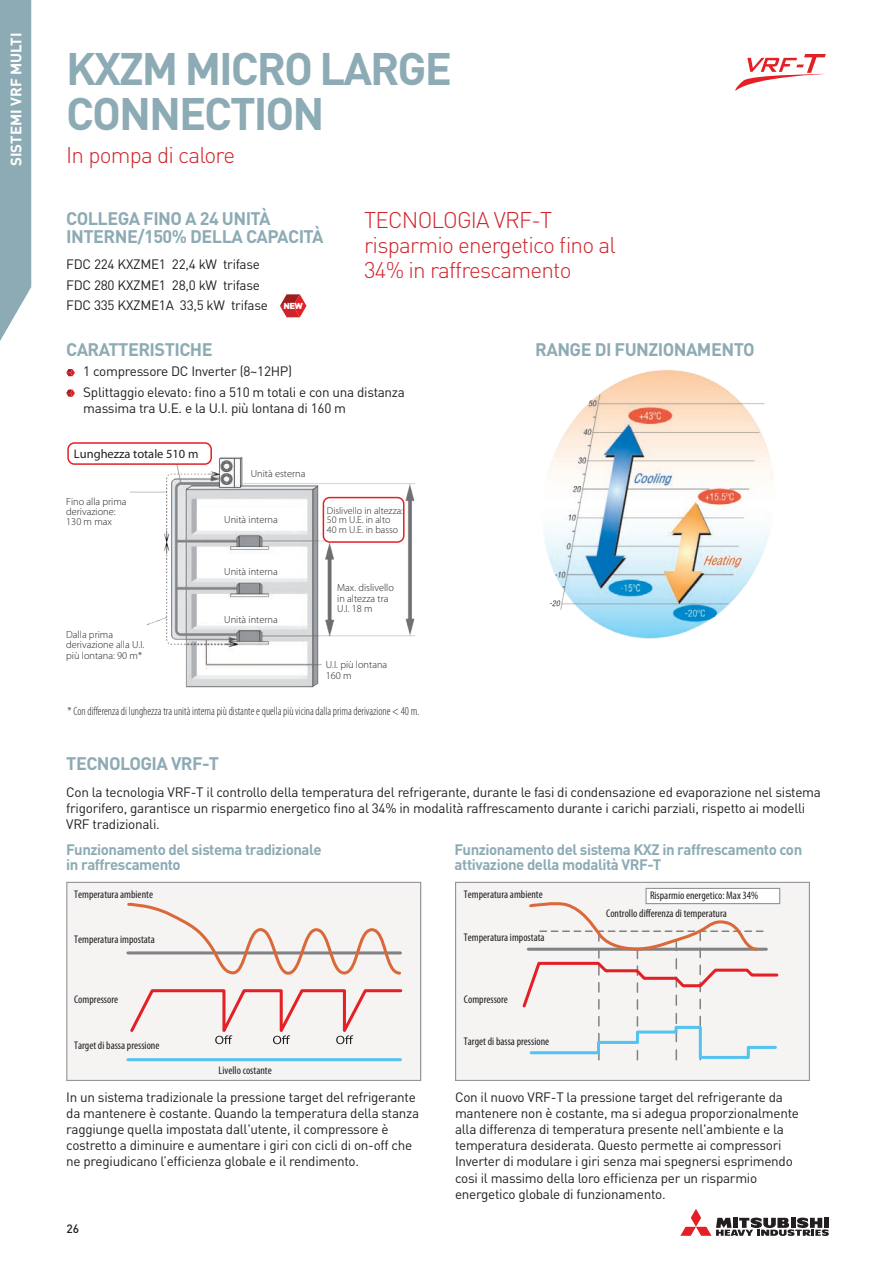
<style>
.page{position:relative;width:893px;height:1263px;background:#fff}
.page>*{position:absolute;margin:0;border:0;box-sizing:border-box;transform-origin:0 0}
.t1{font:700 45px/45px "DIN Pro";letter-spacing:-.045em;color:#8dabb5}
.t2{font:300 22.5px/24.8px "DIN Pro";letter-spacing:-.035em;color:#d1232a}
.t3{font:700 18px/18px "DIN Pro";letter-spacing:-.03em;color:#8dabb5}
.t4{font:700 15px/15px "DIN Pro";letter-spacing:-.03em;color:#8dabb5}
.t5{font:700 15px "DIN Pro";color:#fff}
.t6{font:13.5px/16.2px "DIN Pro";letter-spacing:-.02em;color:#231f20}
.t7{font:12.45px "Myriad Pro";color:#231f20}
.t8{font:300 condensed 12px "Myriad Pro";color:#231f20;scale:.95 1}
.t9{font:500 12px "DIN Pro";color:#231f20}
.t10{font:condensed 11.1px "Myriad Pro";color:#231f20}
.t11{font:300 10.35px/10.4px "Myriad Pro";color:#231f20}
.t12{font:300 10.05px/10.1px "Myriad Pro";color:#231f20}
.t13{font:900 8.55px "DIN Pro";color:#fff;scale:1.09 1}
</style>
<div class="page">
<svg style="left:0;top:0;width:31px;height:341px;background:#95b1ba"></svg>
<svg style="left:680px;top:1209px;width:149px;height:27px"></svg>
<img style="left:130px;top:457px;width:285px;height:231px">
<div style="left:68px;top:443px;width:143px;height:21px;background:#fff;border-radius:6px"></div>
<div style="left:67px;top:442px;width:145px;height:23px;border:2px solid #e41f25;border-radius:6px"></div>
<div style="left:323px;top:498px;width:81px;height:44px;background:#fff;border-radius:6px"></div>
<div style="left:323px;top:497px;width:82px;height:46px;border:2px solid #e41f25;border-radius:6px"></div>
<svg style="left:66px;top:369px;width:9px;height:7px"></svg>
<svg style="left:66px;top:389px;width:9px;height:8px"></svg>
<div style="left:67px;top:882px;width:354px;height:198px;background:#f5f4f3"></div>
<div style="left:66px;top:882px;width:355px;height:199px;border:1px solid #939598"></div>
<hr style="left:128px;top:1058px;width:272px;height:3px;background:#54c3ef">
<svg style="left:126px;top:902px;width:276px;height:73px"></svg>
<svg style="left:130px;top:989px;width:273px;height:55px"></svg>
<div style="left:456px;top:882px;width:354px;height:198px;background:#f5f4f3"></div>
<div style="left:455px;top:882px;width:355px;height:199px;border:1px solid #939598"></div>
<svg style="left:522px;top:902px;width:258px;height:158px"></svg>
<div style="left:646px;top:888px;width:134px;height:15px;background:#fff"></div>
<div style="left:645px;top:888px;width:135px;height:16px;border:1px solid #939598"></div>
<svg style="left:735px;top:54px;width:91px;height:37px"></svg>
<img style="left:544px;top:370px;width:228px;height:269px">
<svg style="left:280px;top:294px;width:26px;height:23px"></svg>
<p class="t5" style="left:4px;top:166px;width:135px;rotate:-90deg">SISTEMI VRF MULTI</p>
<h1 class="t1" style="left:66px;top:41px;width:387px">KXZM MICRO LARGE<br>CONNECTION</h1>
<h2 class="t2" style="left:66px;top:142px;width:170px">In pompa di calore</h2>
<h3 class="t3" style="left:66px;top:207px;width:259px">COLLEGA FINO A 24 UNITÀ<br>INTERNE/150% DELLA CAPACITÀ</h3>
<p class="t6" style="left:66px;top:254px;width:203px;line-height:20.4px">FDC 224 KXZME1 22,4 kW trifase<br>FDC 280 KXZME1 28,0 kW trifase<br>FDC 335 KXZME1A 33,5 kW trifase</p>
<p class="t13" style="left:283px;top:300px;width:19px">NEW</p>
<h2 class="t2" style="left:364px;top:207px;width:253px">TECNOLOGIA VRF-T risparmio energetico fino al<br>34% in raffrescamento</h2>
<h3 class="t3" style="left:66px;top:338px;width:148px">CARATTERISTICHE</h3>
<p class="t6" style="left:83px;top:361px;width:323px;line-height:20.4px">1 compressore DC Inverter (8~12HP)<br>Splittaggio elevato: fino a 510 m totali e con una distanza</p>
<p class="t6" style="left:83px;top:399px;width:264px">massima tra U.E. e la U.I. più lontana di 160 m</p>
<p class="t7" style="left:74px;top:446px;width:126px">Lunghezza totale 510 m</p>
<p class="t11" style="left:66px;top:496px;width:62px">Fino alla prima derivazione:<br>130 m max</p>
<p class="t11" style="left:66px;top:629px;width:80px">Dalla prima derivazione alla U.I. più lontana: 90 m*</p>
<p class="t11" style="left:251px;top:469px;width:56px">Unità esterna</p>
<p class="t11" style="left:224px;top:515px;width:55px">Unità interna</p>
<p class="t11" style="left:224px;top:566px;width:55px">Unità interna</p>
<p class="t11" style="left:224px;top:614px;width:55px">Unità interna</p>
<p class="t12" style="left:327px;top:505px;width:78px">Dislivello in altezza:<br>50 m U.E. in alto<br>40 m U.E. in basso</p>
<p class="t11" style="left:337px;top:583px;width:58px">Max. dislivello in altezza tra<br>U.I. 18 m</p>
<p class="t11" style="left:326px;top:659px;width:63px">U.I. più lontana<br>160 m</p>
<p class="t8" style="left:67px;top:704px;width:372px">* Con differenza di lunghezza tra unità interna più distante e quella più vicina dalla prima derivazione &lt; 40 m.</p>
<h3 class="t3" style="left:535px;top:338px;width:221px">RANGE DI FUNZIONAMENTO</h3>
<h3 class="t3" style="left:66px;top:752px;width:154px">TECNOLOGIA VRF-T</h3>
<p class="t6" style="left:66px;top:783px;width:756px">Con la tecnologia VRF-T il controllo della temperatura del refrigerante, durante le fasi di condensazione ed evaporazione nel sistema frigorifero, garantisce un risparmio energetico fino al 34% in modalità raffrescamento durante i carichi parziali, rispetto ai modelli<br>VRF tradizionali.</p>
<p class="t4" style="left:66px;top:840px;width:257px">Funzionamento del sistema tradizionale in raffrescamento</p>
<p class="t10" style="left:74px;top:888px;width:80px">Temperatura ambiente</p>
<p class="t10" style="left:74px;top:932px;width:82px">Temperatura impostata</p>
<p class="t4" style="left:455px;top:840px;width:349px">Funzionamento del sistema KXZ in raffrescamento con attivazione della modalità VRF-T</p>
<p class="t10" style="left:464px;top:888px;width:80px">Temperatura ambiente</p>
<p class="t10" style="left:650px;top:889px;width:110px">Risparmio energetico: Max 34%</p>
<p class="t10" style="left:464px;top:931px;width:82px">Temperatura impostata</p>
<p class="t10" style="left:606px;top:907px;width:122px">Controllo differenza di temperatura</p>
<p class="t10" style="left:74px;top:992px;width:46px">Compressore</p>
<p class="t10" style="left:74px;top:1038px;width:87px">Target di bassa pressione</p>
<p class="t10" style="left:219px;top:1063px;width:55px">Livello costante</p>
<p class="t6" style="left:66px;top:1088px;width:354px">In un sistema tradizionale la pressione target del refrigerante da mantenere è costante. Quando la temperatura della stanza raggiunge quella impostata dall'utente, il compressore è costretto a diminuire e aumentare i giri con cicli di on-off che ne pregiudicano l’efficienza globale e il rendimento.</p>
<p class="t9" style="left:66px;top:1219px;width:14px">26</p>
<p class="t10" style="left:464px;top:992px;width:46px">Compressore</p>
<p class="t10" style="left:464px;top:1034px;width:87px">Target di bassa pressione</p>
<p class="t6" style="left:455px;top:1088px;width:345px">Con il nuovo VRF-T la pressione target del refrigerante da mantenere non è costante, ma si adegua proporzionalmente alla differenza di temperatura presente nell'ambiente e la temperatura desiderata. Questo permette ai compressori Inverter di modulare i giri senza mai spegnersi esprimendo cosi il massimo della loro efficienza per un risparmio energetico globale di funzionamento.</p>
</div>
